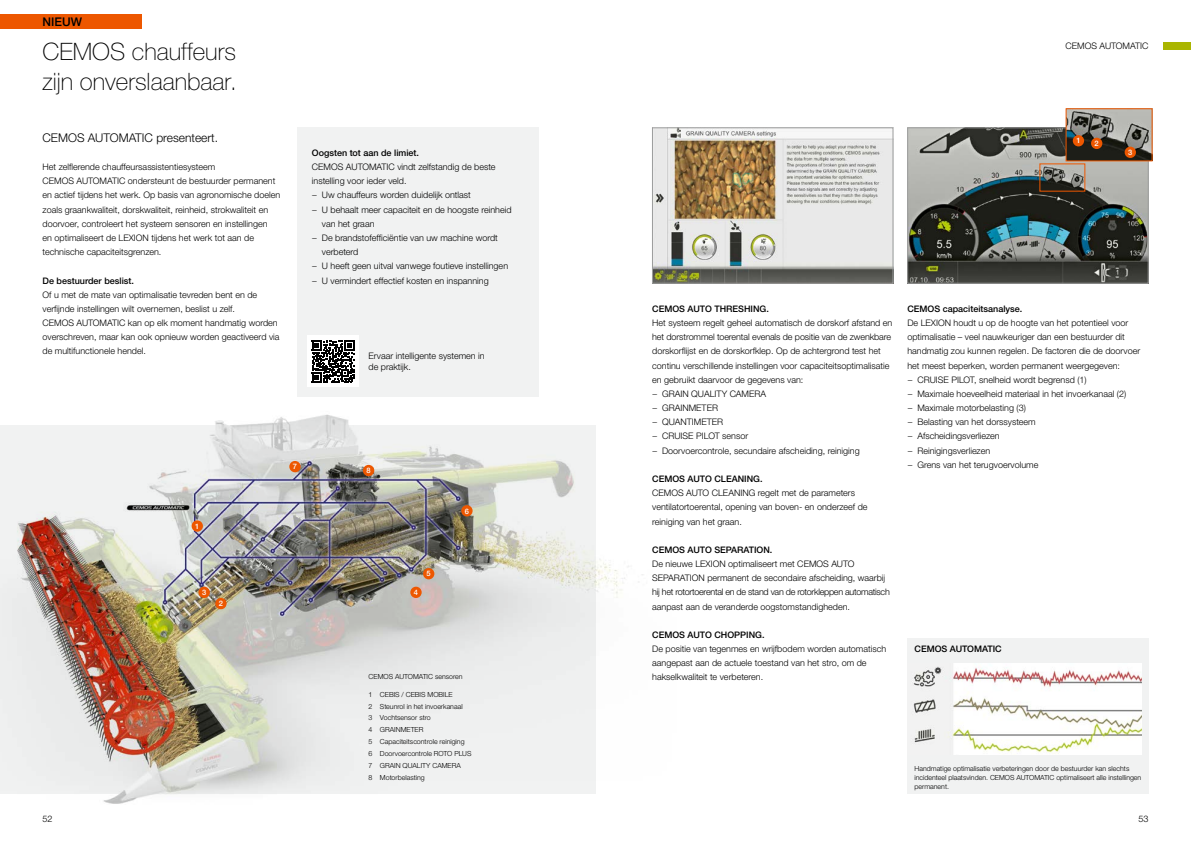
<style>
.page{position:relative;width:1191px;height:842px;background:#fff}
.page>*{position:absolute;margin:0;border:0;box-sizing:border-box;transform-origin:0 0}
.t1{font:100 24px/30px "CLAAS Helvetica Neue";color:#000}
.t2{font:300 12px "CLAAS Helvetica Neue";color:#000}
.t3{font:500 12px "CLAAS Helvetica Neue";color:#000}
.t4{font:300 9px/14.2px "CLAAS Helvetica Neue";color:#000}
.t5{font:500 9px "CLAAS Helvetica Neue";color:#000}
.t6{font:500 7.5px "CLAAS Helvetica Neue";color:#fff}
.t7{font:300 7px/11.8px "CLAAS Helvetica Neue";color:#000}
</style>
<div class="page">
<div style="left:1162px;top:43px;width:29px;height:7px;background:#aab500"></div>
<img style="left:0;top:414px;width:643px;height:390px">
<div style="left:298px;top:128px;width:241px;height:269px;background:#f1f2f2"></div>
<img style="left:654px;top:130px;width:237px;height:151px">
<div style="left:652px;top:128px;width:241px;height:155px;border:1px solid #9d9e9e"></div>
<div style="left:0;top:14px;width:142px;height:14px;background:#ed5700"></div>
<div style="left:907px;top:638px;width:241px;height:156px;background:#f1f2f2"></div>
<div style="left:308px;top:336px;width:51px;height:51px;background:#fff"></div>
<svg style="left:312px;top:340px;width:42px;height:43px"></svg>
<img style="left:913px;top:664px;width:228px;height:91px">
<div style="left:192px;top:520px;width:11px;height:12px;background:#ed5700;border-radius:50%"></div>
<div style="left:215px;top:598px;width:12px;height:11px;background:#ed5700;border-radius:50%"></div>
<div style="left:410px;top:587px;width:12px;height:11px;background:#ed5700;border-radius:50%"></div>
<div style="left:198px;top:587px;width:12px;height:11px;background:#ed5700;border-radius:50%"></div>
<div style="left:423px;top:568px;width:11px;height:11px;background:#ed5700;border-radius:50%"></div>
<div style="left:461px;top:505px;width:11px;height:11px;background:#ed5700;border-radius:50%"></div>
<div style="left:289px;top:461px;width:12px;height:11px;background:#ed5700;border-radius:50%"></div>
<div style="left:363px;top:465px;width:11px;height:11px;background:#ed5700;border-radius:50%"></div>
<img style="left:909px;top:130px;width:237px;height:151px">
<div style="left:907px;top:128px;width:241px;height:155px;border:1px solid #9d9e9e"></div>
<img style="left:1067px;top:110px;width:83px;height:49px">
<div style="left:1065px;top:108px;width:87px;height:53px;border:1px solid #ed5700"></div>
<div style="left:1072px;top:135px;width:12px;height:11px;background:#ed5700;border-radius:50%"></div>
<div style="left:1091px;top:138px;width:11px;height:11px;background:#ed5700;border-radius:50%"></div>
<div style="left:1124px;top:147px;width:12px;height:11px;background:#ed5700;border-radius:50%"></div>
<h2 class="t3" style="left:43px;top:14px;width:41px">NIEUW</h2>
<h1 class="t1" style="left:43px;top:37px;width:196px">CEMOS chauffeurs zijn onverslaanbaar.</h1>
<h2 class="t2" style="left:43px;top:130px;width:177px">CEMOS AUTOMATIC presenteert.</h2>
<p class="t4" style="left:43px;top:160px;width:239px">Het zelflerende chauffeursassistentiesysteem<br>CEMOS AUTOMATIC ondersteunt de bestuurder permanent en actief tijdens het werk. Op basis van agronomische doelen zoals graankwaliteit, dorskwaliteit, reinheid, strokwaliteit en doorvoer, controleert het systeem sensoren en instellingen<br>en optimaliseert de LEXION tijdens het werk tot aan de technische capaciteitsgrenzen.</p>
<p class="t5" style="left:43px;top:274px;width:93px">De bestuurder beslist.</p>
<p class="t4" style="left:43px;top:288px;width:238px">Of u met de mate van optimalisatie tevreden bent en de verfijnde instellingen wilt overnemen, beslist u zelf.<br>CEMOS AUTOMATIC kan op elk moment handmatig worden overschreven, maar kan ook opnieuw worden geactiveerd via de multifunctionele hendel.</p>
<p class="t5" style="left:312px;top:147px;width:109px">Oogsten tot aan de limiet.</p>
<p class="t4" style="left:312px;top:160px;width:185px">CEMOS AUTOMATIC vindt zelfstandig de beste</p>
<p class="t4" style="left:312px;top:174px;width:96px">instelling voor ieder veld.</p>
<p class="t4" style="left:312px;top:188px;width:160px">− Uw chauffeurs worden duidelijk ontlast</p>
<p class="t4" style="left:312px;top:203px;width:201px">− U behaalt meer capaciteit en de hoogste reinheid</p>
<p class="t4" style="left:322px;top:217px;width:54px">van het graan</p>
<p class="t4" style="left:312px;top:231px;width:188px">− De brandstofefficiëntie van uw machine wordt</p>
<p class="t4" style="left:322px;top:245px;width:38px">verbeterd</p>
<p class="t4" style="left:312px;top:259px;width:198px">− U heeft geen uitval vanwege foutieve instellingen</p>
<p class="t4" style="left:312px;top:273px;width:178px">− U vermindert effectief kosten en inspanning</p>
<p class="t4" style="left:369px;top:351px;width:118px;line-height:11px">Ervaar intelligente systemen in de praktijk.</p>
<p class="t6" style="left:195px;top:521px;width:6px">1</p>
<p class="t6" style="left:293px;top:462px;width:6px">7</p>
<p class="t6" style="left:366px;top:466px;width:6px">8</p>
<p class="t6" style="left:426px;top:569px;width:6px">5</p>
<p class="t6" style="left:465px;top:506px;width:6px">6</p>
<p class="t6" style="left:202px;top:587px;width:6px">3</p>
<p class="t6" style="left:414px;top:587px;width:6px">4</p>
<p class="t6" style="left:219px;top:599px;width:6px">2</p>
<p class="t7" style="left:368px;top:670px;width:95px">CEMOS AUTOMATIC sensoren</p>
<p class="t7" style="left:368px;top:688px;width:104px">1 CEBIS / CEBIS MOBILE<br>2 Steunrol in het invoerkanaal<br>3 Vochtsensor stro<br>4 GRAINMETER<br>5 Capaciteitscontrole reiniging<br>6 Doorvoercontrole ROTO PLUS<br>7 GRAIN QUALITY CAMERA<br>8 Motorbelasting</p>
<p class="t4" style="left:1065px;top:39px;width:84px">CEMOS AUTOMATIC</p>
<p class="t6" style="left:1076px;top:136px;width:6px">1</p>
<p class="t6" style="left:1094px;top:139px;width:6px">2</p>
<p class="t6" style="left:1128px;top:147px;width:6px">3</p>
<p class="t5" style="left:652px;top:303px;width:118px">CEMOS AUTO THRESHING.</p>
<p class="t4" style="left:652px;top:316px;width:242px">Het systeem regelt geheel automatisch de dorskorf afstand en het dorstrommel toerental evenals de positie van de zwenkbare dorskorflijst en de dorskorfklep. Op de achtergrond test het continu verschillende instellingen voor capaciteitsoptimalisatie en gebruikt daarvoor de gegevens van:<br>− GRAIN QUALITY CAMERA<br>− GRAINMETER<br>− QUANTIMETER<br>− CRUISE PILOT sensor<br>− Doorvoercontrole, secundaire afscheiding, reiniging</p>
<p class="t5" style="left:652px;top:473px;width:112px">CEMOS AUTO CLEANING.</p>
<p class="t4" style="left:652px;top:486px;width:217px">CEMOS AUTO CLEANING regelt met de parameters ventilatortoerental, opening van boven- en onderzeef de reiniging van het graan.</p>
<p class="t5" style="left:652px;top:544px;width:122px">CEMOS AUTO SEPARATION.</p>
<p class="t4" style="left:652px;top:557px;width:239px">De nieuwe LEXION optimaliseert met CEMOS AUTO SEPARATION permanent de secondaire afscheiding, waarbij hij het rotortoerental en de stand van de rotorkleppen automatisch aanpast aan de veranderde oogstomstandigheden.</p>
<p class="t5" style="left:652px;top:629px;width:114px">CEMOS AUTO CHOPPING.</p>
<p class="t4" style="left:652px;top:642px;width:236px">De positie van tegenmes en wrijfbodem worden automatisch aangepast aan de actuele toestand van het stro, om de hakselkwaliteit te verbeteren.</p>
<p class="t5" style="left:907px;top:303px;width:116px">CEMOS capaciteitsanalyse.</p>
<p class="t4" style="left:907px;top:316px;width:234px">De LEXION houdt u op de hoogte van het potentieel voor optimalisatie – veel nauwkeuriger dan een bestuurder dit handmatig zou kunnen regelen. De factoren die de doorvoer het meest beperken, worden permanent weergegeven:<br>− CRUISE PILOT, snelheid wordt begrensd (1)<br>− Maximale hoeveelheid materiaal in het invoerkanaal (2)<br>− Maximale motorbelasting (3)<br>− Belasting van het dorssysteem<br>− Afscheidingsverliezen<br>− Reinigingsverliezen<br>− Grens van het terugvoervolume</p>
<p class="t5" style="left:914px;top:643px;width:89px">CEMOS AUTOMATIC</p>
<p class="t7" style="left:914px;top:764px;width:228px;line-height:9px">Handmatige optimalisatie verbeteringen door de bestuurder kan slechts incidenteel plaatsvinden. CEMOS AUTOMATIC optimaliseert alle instellingen permanent.</p>
<p class="t4" style="left:43px;top:812px;width:11px">52</p>
<p class="t4" style="left:1138px;top:812px;width:12px">53</p>
</div>
